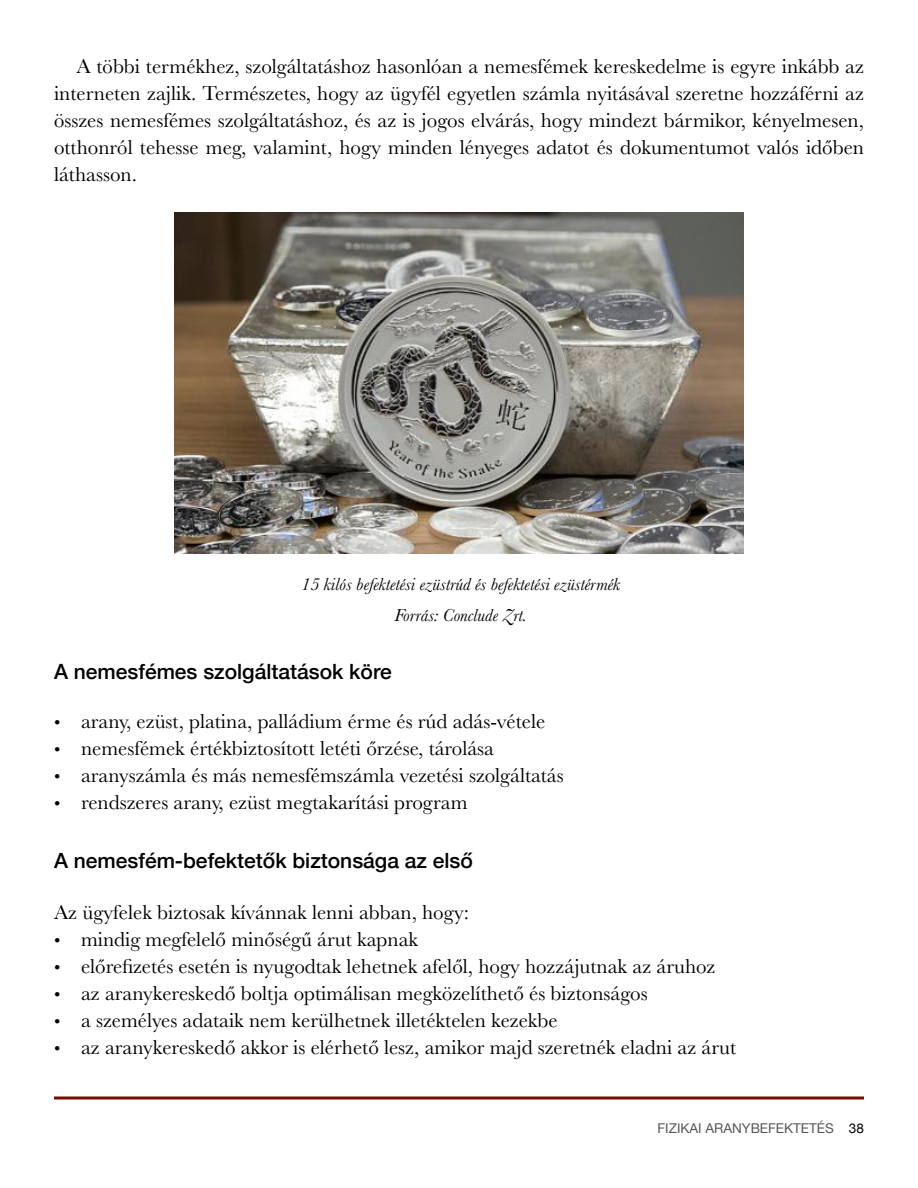
<style>
.page{position:relative;width:918px;height:1188px;background:#fff}
.page>*{position:absolute;margin:0;border:0;box-sizing:border-box;transform-origin:0 0}
.t1{font:21px/27px "Baskerville";color:#000;text-align:justify}
.t2{font:500 21px "Helvetica Neue";color:#000}
.t3{font:italic 18px/31.2px "Baskerville";color:#000;text-align:center}
.t4{font:13.5px "Helvetica Neue";color:#575756}
.s1{font-size:18px}
.s2{color:#000}
</style>
<div class="page">
<svg style="left:54px;top:1096px;width:810px;height:4px;background:#984a3f"></svg>
<img style="left:175px;top:213px;width:568px;height:340px">
<p class="t1" style="left:54px;top:53px;width:812px;text-indent:22px">A többi termékhez, szolgáltatáshoz hasonlóan a nemesfémek kereskedelme is egyre inkább az interneten zajlik. Természetes, hogy az ügyfél egyetlen számla nyitásával szeretne hozzáférni az összes nemesfémes szolgáltatáshoz, és az is jogos elvárás, hogy mindezt bármikor, kényelmesen, otthonról tehesse meg, valamint, hogy minden lényeges adatot és dokumentumot valós időben láthasson.</p>
<p class="t3" style="left:301px;top:568px;width:320px">15 kilós befektetési ezüstrúd és befektetési ezüstérmék<br>Forrás: Conclude Zrt.</p>
<p class="t2" style="left:54px;top:655px;width:339px">A nemesfémes szolgáltatások köre</p>
<p class="t1" style="left:54px;top:708px;width:493px"><span class="s1">•</span> arany, ezüst, platina, palládium érme és rúd adás-vétele</p>
<p class="t1" style="left:54px;top:735px;width:442px"><span class="s1">•</span> nemesfémek értékbiztosított letéti őrzése, tárolása</p>
<p class="t1" style="left:54px;top:762px;width:511px"><span class="s1">•</span> aranyszámla és más nemesfémszámla vezetési szolgáltatás</p>
<p class="t1" style="left:54px;top:789px;width:415px"><span class="s1">•</span> rendszeres arany, ezüst megtakarítási program</p>
<p class="t2" style="left:54px;top:844px;width:420px">A nemesfém-befektetők biztonsága az első</p>
<p class="t1" style="left:54px;top:899px;width:416px">Az ügyfelek biztosak kívánnak lenni abban, hogy:</p>
<p class="t1" style="left:54px;top:926px;width:366px"><span class="s1">•</span> mindig megfelelő minőségű árut kapnak</p>
<p class="t1" style="left:54px;top:953px;width:663px"><span class="s1">•</span> előrefizetés esetén is nyugodtak lehetnek afelől, hogy hozzájutnak az áruhoz</p>
<p class="t1" style="left:54px;top:980px;width:595px"><span class="s1">•</span> az aranykereskedő boltja optimálisan megközelíthető és biztonságos</p>
<p class="t1" style="left:54px;top:1007px;width:505px"><span class="s1">•</span> a személyes adataik nem kerülhetnek illetéktelen kezekbe</p>
<p class="t1" style="left:54px;top:1034px;width:684px"><span class="s1">•</span> az aranykereskedő akkor is elérhető lesz, amikor majd szeretnék eladni az árut</p>
<p class="t4" style="left:658px;top:1118px;width:208px">FIZIKAI ARANYBEFEKTETÉS <span class="s2">38</span></p>
</div>
